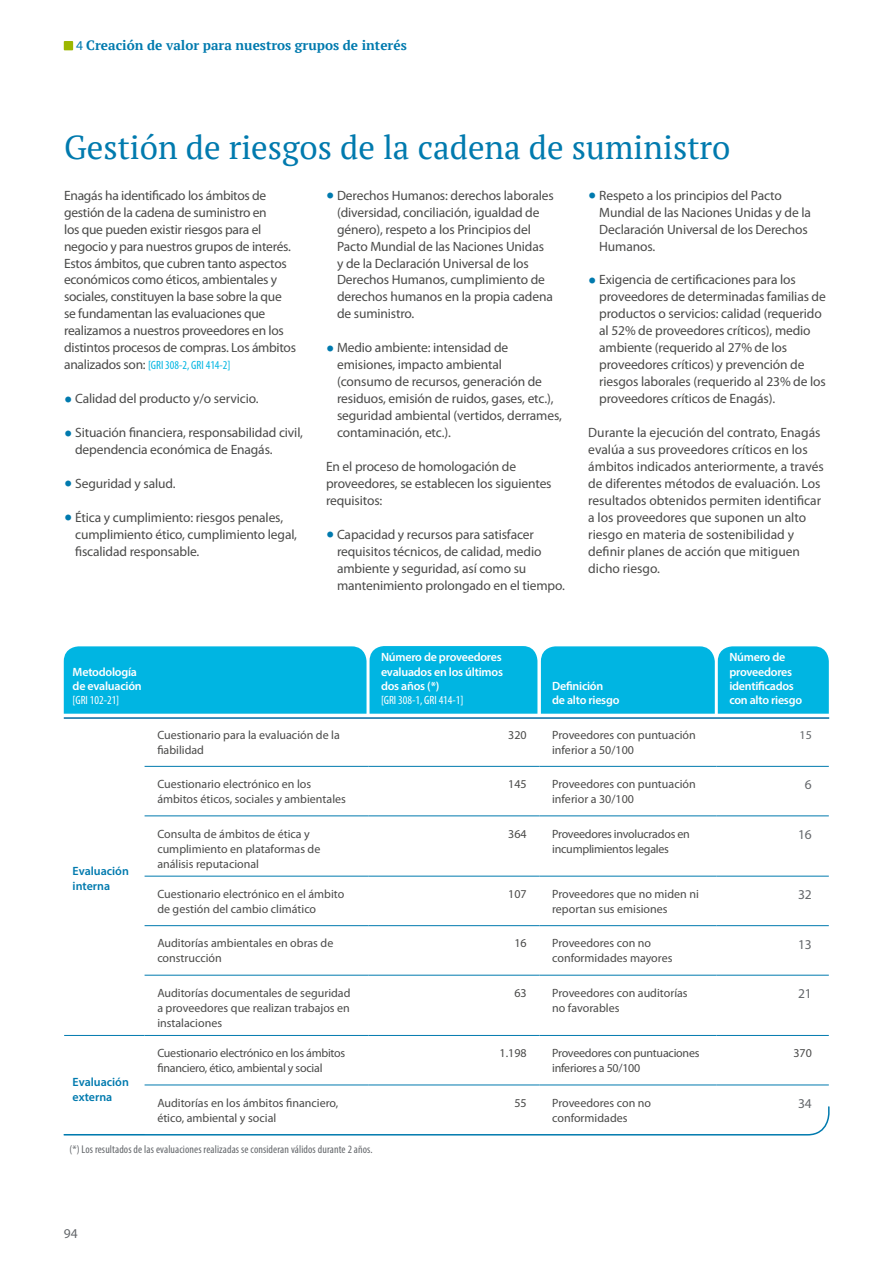
<style>
.page{position:relative;width:893px;height:1263px;background:#fff}
.page>*{position:absolute;margin:0;border:0;box-sizing:border-box;transform-origin:0 0}
.t1{font:33px "Enagas PT Serif";color:#007aae}
.t2{font:13.5px/17px "Myriad Pro";letter-spacing:-.01em;color:#4a4a49}
.t3{font:700 13.5px "Enagas PT Serif";color:#007aae}
.t4{font:13.5px "Myriad Pro";letter-spacing:-.02em;color:#63666a}
.t5{font:12px/15px "Myriad Pro";color:#4a4a49}
.t6{font:12px/15px "Myriad Pro";letter-spacing:-.02em;color:#4a4a49}
.t7{font:600 12px/14.2px "Myriad Pro";letter-spacing:-.02em;color:#fff}
.t8{font:600 12px/15px "Myriad Pro";color:#007aae}
.t9{font:condensed 12px "Myriad Pro";color:#00b5e2}
.t10{font:condensed 12px "Myriad Pro";color:#fff}
.t11{font:12px "Myriad Pro";color:#63666a}
.t12{font:condensed 11.25px "Myriad Pro";letter-spacing:.01em;color:#63666a}
.s1{font-family:"Myriad Pro";font-weight:400}
.s2{font-stretch:normal;font-size:13.5px;color:#4a4a49}
</style>
<div class="page">
<div style="left:64px;top:41px;width:9px;height:9px;background:#9cb700"></div>
<div style="left:64px;top:646px;width:765px;height:68px;background:#00b5e2"></div>
<hr style="left:145px;top:766px;width:223px;height:1px;background:#007aae">
<hr style="left:368px;top:766px;width:171px;height:1px;background:#007aae">
<hr style="left:539px;top:766px;width:178px;height:1px;background:#007aae">
<hr style="left:717px;top:766px;width:112px;height:1px;background:#007aae">
<hr style="left:145px;top:815px;width:223px;height:1px;background:#007aae">
<hr style="left:368px;top:815px;width:171px;height:1px;background:#007aae">
<hr style="left:539px;top:815px;width:178px;height:1px;background:#007aae">
<hr style="left:717px;top:815px;width:112px;height:1px;background:#007aae">
<hr style="left:145px;top:876px;width:223px;height:1px;background:#007aae">
<hr style="left:368px;top:876px;width:171px;height:1px;background:#007aae">
<hr style="left:539px;top:876px;width:178px;height:1px;background:#007aae">
<hr style="left:717px;top:876px;width:112px;height:1px;background:#007aae">
<hr style="left:145px;top:925px;width:223px;height:1px;background:#007aae">
<hr style="left:368px;top:925px;width:171px;height:1px;background:#007aae">
<hr style="left:539px;top:925px;width:178px;height:1px;background:#007aae">
<hr style="left:717px;top:925px;width:112px;height:1px;background:#007aae">
<hr style="left:145px;top:975px;width:223px;height:1px;background:#007aae">
<hr style="left:368px;top:975px;width:171px;height:1px;background:#007aae">
<hr style="left:539px;top:975px;width:178px;height:1px;background:#007aae">
<hr style="left:717px;top:975px;width:112px;height:1px;background:#007aae">
<hr style="left:64px;top:1035px;width:81px;height:1px;background:#007aae">
<hr style="left:145px;top:1035px;width:223px;height:1px;background:#007aae">
<hr style="left:368px;top:1035px;width:171px;height:1px;background:#007aae">
<hr style="left:539px;top:1035px;width:178px;height:1px;background:#007aae">
<hr style="left:717px;top:1035px;width:112px;height:1px;background:#007aae">
<hr style="left:145px;top:1084px;width:223px;height:1px;background:#007aae">
<hr style="left:368px;top:1084px;width:171px;height:1px;background:#007aae">
<hr style="left:539px;top:1084px;width:178px;height:1px;background:#007aae">
<hr style="left:717px;top:1084px;width:112px;height:1px;background:#007aae">
<hr style="left:64px;top:717px;width:765px;height:2px;background:#0069a1">
<svg style="left:63px;top:1106px;width:767px;height:30px"></svg>
<p class="t3" style="left:76px;top:37px;width:332px"><span class="s1">4</span> Creación de valor para nuestros grupos de interés</p>
<h1 class="t1" style="left:64px;top:126px;width:668px">Gestión de riesgos de la cadena de suministro</h1>
<p class="t2" style="left:64px;top:186px;width:234px">Enagás ha identificado los ámbitos de gestión de la cadena de suministro en<br>los que pueden existir riesgos para el negocio y para nuestros grupos de interés.<br>Estos ámbitos, que cubren tanto aspectos económicos como éticos, ambientales y sociales, constituyen la base sobre la que se fundamentan las evaluaciones que realizamos a nuestros proveedores en los distintos procesos de compras. Los ámbitos</p>
<p class="t9" style="left:64px;top:358px;width:168px"><span class="s2">analizados son:</span> [GRI 308-2, GRI 414-2]</p>
<p class="t2" style="left:75px;top:390px;width:185px">Calidad del producto y/o servicio.</p>
<p class="t2" style="left:75px;top:424px;width:229px">Situación financiera, responsabilidad civil, dependencia económica de Enagás.</p>
<p class="t2" style="left:75px;top:475px;width:102px">Seguridad y salud.</p>
<p class="t2" style="left:75px;top:509px;width:223px">Ética y cumplimiento: riesgos penales, cumplimiento ético, cumplimiento legal, fiscalidad responsable.</p>
<p class="t2" style="left:337px;top:186px;width:218px">Derechos Humanos: derechos laborales (diversidad, conciliación, igualdad de género), respeto a los Principios del Pacto Mundial de las Naciones Unidas y de la Declaración Universal de los Derechos Humanos, cumplimiento de derechos humanos en la propia cadena de suministro.</p>
<p class="t2" style="left:337px;top:339px;width:226px">Medio ambiente: intensidad de emisiones, impacto ambiental<br>(consumo de recursos, generación de residuos, emisión de ruidos, gases, etc.), seguridad ambiental (vertidos, derrames, contaminación, etc.).</p>
<p class="t2" style="left:326px;top:458px;width:227px">En el proceso de homologación de proveedores, se establecen los siguientes requisitos:</p>
<p class="t2" style="left:337px;top:525px;width:229px">Capacidad y recursos para satisfacer requisitos técnicos, de calidad, medio ambiente y seguridad, así como su mantenimiento prolongado en el tiempo.</p>
<p class="t2" style="left:599px;top:186px;width:213px">Respeto a los principios del Pacto<br>Mundial de las Naciones Unidas y de la<br>Declaración Universal de los Derechos<br>Humanos.</p>
<p class="t2" style="left:599px;top:271px;width:228px">Exigencia de certificaciones para los proveedores de determinadas familias de productos o servicios: calidad (requerido al 52% de proveedores críticos), medio ambiente (requerido al 27% de los proveedores críticos) y prevención de riesgos laborales (requerido al 23% de los proveedores críticos de Enagás).</p>
<p class="t2" style="left:588px;top:424px;width:237px">Durante la ejecución del contrato, Enagás evalúa a sus proveedores críticos en los ámbitos indicados anteriormente, a través de diferentes métodos de evaluación. Los resultados obtenidos permiten identificar a los proveedores que suponen un alto riesgo en materia de sostenibilidad y definir planes de acción que mitiguen dicho riesgo.</p>
<p class="t7" style="left:73px;top:664px;width:71px">Metodología de evaluación</p>
<p class="t10" style="left:73px;top:693px;width:48px">[GRI 102-21]</p>
<p class="t8" style="left:73px;top:863px;width:58px">Evaluación interna</p>
<p class="t7" style="left:381px;top:650px;width:124px;text-align:justify">Número de proveedores evaluados en los últimos dos años (*)</p>
<p class="t10" style="left:381px;top:693px;width:84px">[GRI 308-1, GRI 414-1]</p>
<p class="t7" style="left:552px;top:678px;width:69px">Definición<br>de alto riesgo</p>
<p class="t7" style="left:729px;top:650px;width:74px">Número de proveedores identificados con alto riesgo</p>
<p class="t5" style="left:157px;top:727px;width:184px">Cuestionario para la evaluación de la fiabilidad</p>
<p class="t5" style="left:508px;top:727px;width:20px">320</p>
<p class="t5" style="left:552px;top:727px;width:145px">Proveedores con puntuación inferior a 50/100</p>
<p class="t11" style="left:799px;top:727px;width:14px">15</p>
<p class="t5" style="left:157px;top:776px;width:190px">Cuestionario electrónico en los ámbitos éticos, sociales y ambientales</p>
<p class="t5" style="left:508px;top:776px;width:20px">145</p>
<p class="t5" style="left:552px;top:776px;width:145px">Proveedores con puntuación inferior a 30/100</p>
<p class="t4" style="left:805px;top:776px;width:8px">6</p>
<p class="t5" style="left:157px;top:826px;width:165px">Consulta de ámbitos de ética y cumplimiento en plataformas de análisis reputacional</p>
<p class="t5" style="left:508px;top:826px;width:20px">364</p>
<p class="t6" style="left:552px;top:826px;width:139px">Proveedores involucrados en incumplimientos legales</p>
<p class="t4" style="left:798px;top:826px;width:15px">16</p>
<p class="t5" style="left:157px;top:886px;width:189px">Cuestionario electrónico en el ámbito de gestión del cambio climático</p>
<p class="t5" style="left:508px;top:886px;width:20px">107</p>
<p class="t5" style="left:552px;top:886px;width:148px">Proveedores que no miden ni reportan sus emisiones</p>
<p class="t4" style="left:798px;top:886px;width:15px">32</p>
<p class="t5" style="left:157px;top:936px;width:178px">Auditorías ambientales en obras de construcción</p>
<p class="t5" style="left:514px;top:936px;width:14px">16</p>
<p class="t5" style="left:552px;top:936px;width:122px">Proveedores con no conformidades mayores</p>
<p class="t4" style="left:798px;top:936px;width:15px">13</p>
<p class="t5" style="left:157px;top:985px;width:195px;text-align:justify">Auditorías documentales de seguridad a proveedores que realizan trabajos en instalaciones</p>
<p class="t5" style="left:514px;top:985px;width:14px">63</p>
<p class="t5" style="left:552px;top:985px;width:137px">Proveedores con auditorías no favorables</p>
<p class="t4" style="left:798px;top:985px;width:15px">21</p>
<p class="t6" style="left:157px;top:1045px;width:190px">Cuestionario electrónico en los ámbitos financiero, ético, ambiental y social</p>
<p class="t5" style="left:499px;top:1045px;width:29px">1.198</p>
<p class="t6" style="left:552px;top:1045px;width:149px">Proveedores con puntuaciones inferiores a 50/100</p>
<p class="t5" style="left:793px;top:1045px;width:20px">370</p>
<p class="t5" style="left:157px;top:1095px;width:183px">Auditorías en los ámbitos financiero, ético, ambiental y social</p>
<p class="t5" style="left:514px;top:1095px;width:14px">55</p>
<p class="t5" style="left:552px;top:1095px;width:100px">Proveedores con no conformidades</p>
<p class="t4" style="left:798px;top:1095px;width:15px">34</p>
<p class="t12" style="left:69px;top:1143px;width:305px">(*) Los resultados de las evaluaciones realizadas se consideran válidos durante 2 años.</p>
<p class="t8" style="left:73px;top:1074px;width:58px">Evaluación externa</p>
<p class="t4" style="left:64px;top:1225px;width:15px">94</p>
</div>
